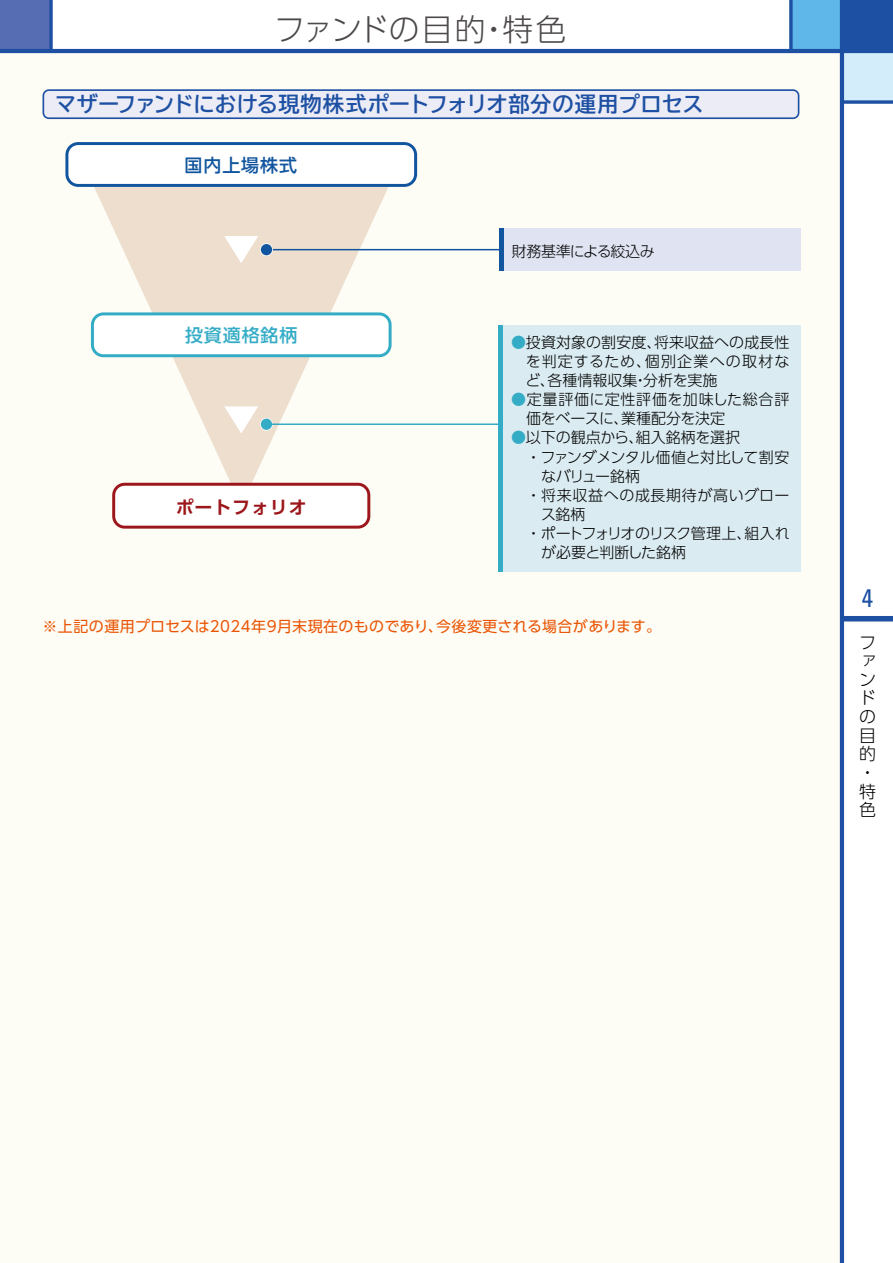
<style>
.page{position:relative;width:893px;height:1263px;background:#fff}
.page>*{position:absolute;margin:0;border:0;box-sizing:border-box;transform-origin:0 0}
.t1{font:300 30.75px "UD Shin Go Pro";letter-spacing:.005em;color:#4c4948}
.t2{font:condensed 25.5px "Univers";color:#1d50a2}
.t3{font:700 21.3px "TBUD Go Std";letter-spacing:-.005em;color:#1d50a2}
.t4{font:700 18px "UD Shin Go Pro De";letter-spacing:.045em;color:#9c171c}
.t5{font:500 18px "UD Shin Go Pro";letter-spacing:.05em;color:#11559e}
.t6{font:500 18px "UD Shin Go Pro";letter-spacing:.05em;color:#34acc6}
.t7{font:300 16.95px/18.6px "UD Shin Go Pro";color:#000}
.t8{font:300 15px/19.2px "UD Shin Go Pro";color:#000;text-align:justify}
.t9{font:15px "UD Shin Go Pro";letter-spacing:.025em;color:#ea5504}
.t10{font:300 15px "UD Shin Go Pro";letter-spacing:-.07em;color:#000}
.t11{font:300 15px "UD Shin Go Pro";letter-spacing:-.03em;color:#000}
.t12{font:300 15px "UD Shin Go Pro";letter-spacing:.04em;color:#000}
.t13{font:300 15px "UD Shin Go Pro";letter-spacing:-.02em;color:#000}
.t14{font:300 15px "UD Shin Go Pro";letter-spacing:-.025em;color:#000}
.t15{font:300 15px "UD Shin Go Pro";letter-spacing:-.055em;color:#000}
.s1{color:#34acc6}
</style>
<div class="page">
<div style="left:0;top:49px;width:841px;height:1214px;background:#fdfcf5"></div>
<div style="left:791px;top:0;width:51px;height:51px;background:#5eb7e8"></div>
<div style="left:842px;top:0;width:51px;height:51px;background:#1d50a2"></div>
<div style="left:0;top:0;width:51px;height:51px;background:#566cb3"></div>
<div style="left:842px;top:51px;width:51px;height:51px;background:#d3edfb"></div>
<svg style="left:49px;top:0;width:4px;height:49px"></svg>
<div style="left:842px;top:616px;width:51px;height:5px;background:#1d50a2"></div>
<hr style="left:840px;top:0;width:4px;height:1263px;background:#1d50a2">
<hr style="left:0;top:49px;width:893px;height:4px;background:#1d50a2">
<svg style="left:844px;top:100px;width:49px;height:4px"></svg>
<svg style="left:789px;top:0;width:4px;height:49px"></svg>
<svg style="left:43px;top:89px;width:756px;height:30px;background:#d5daed"></svg>
<svg style="left:94px;top:187px;width:296px;height:319px;fill:#eddece"></svg>
<div style="left:65px;top:142px;width:352px;height:45px;background:#fff;border:3px solid #11559e;border-radius:11px"></div>
<svg style="left:224px;top:236px;width:34px;height:27px"></svg>
<svg style="left:224px;top:406px;width:34px;height:28px"></svg>
<div style="left:112px;top:483px;width:258px;height:46px;background:#fff;border:3px solid #9c171c;border-radius:11px"></div>
<div style="left:91px;top:312px;width:301px;height:45px;background:#fff;border:3px solid #34acc6;border-radius:11px"></div>
<div style="left:260px;top:418px;width:13px;height:13px;border:2px solid #fff;border-radius:50%"></div>
<hr style="left:267px;top:423px;width:231px;height:2px;background:#34acc6">
<div style="left:261px;top:419px;width:11px;height:11px;background:#34acc6;border-radius:50%"></div>
<div style="left:498px;top:325px;width:302px;height:247px;background:#daebf1"></div>
<div style="left:498px;top:325px;width:5px;height:247px;background:#34acc6"></div>
<div style="left:499px;top:228px;width:301px;height:43px;background:#e0e3f1"></div>
<hr style="left:499px;top:228px;width:4px;height:43px;background:#11559e">
<hr style="left:267px;top:249px;width:233px;height:1px;background:#11559e">
<div style="left:260px;top:243px;width:13px;height:13px;border:2px solid #fff;border-radius:50%"></div>
<div style="left:261px;top:244px;width:11px;height:11px;background:#11559e;border-radius:50%"></div>
<h1 class="t1" style="left:274px;top:4px;width:294px">ファンドの目的・特色</h1>
<h3 class="t3" style="left:55px;top:87px;width:650px">マザーファンドにおける現物株式ポートフォリオ部分の運用プロセス</h3>
<p class="t5" style="left:185px;top:151px;width:114px">国内上場株式</p>
<p class="t14" style="left:512px;top:239px;width:145px">財務基準による絞込み</p>
<p class="t6" style="left:185px;top:321px;width:114px">投資適格銘柄</p>
<p class="t8" style="left:525px;top:332px;width:266px;text-indent:-14px"><span class="s1">●</span>投資対象の割安度、将来収益への成長性を判定するため、個別企業への取材など、各種情報収集・分析を実施</p>
<p class="t8" style="left:526px;top:389px;width:265px;text-indent:-15px"><span class="s1">●</span>定量評価に定性評価を加味した総合評価をベースに、業種配分を決定</p>
<p class="t8" style="left:511px;top:428px;width:230px"><span class="s1">●</span>以下の観点から、組入銘柄を選択</p>
<p class="t11" style="left:526px;top:445px;width:265px">・ファンダメンタル価値と対比して割安</p>
<p class="t15" style="left:541px;top:464px;width:101px">なバリュー銘柄</p>
<p class="t12" style="left:526px;top:483px;width:265px">・将来収益への成長期待が高いグロー</p>
<p class="t8" style="left:541px;top:504px;width:46px">ス銘柄</p>
<p class="t10" style="left:526px;top:521px;width:265px">・ポートフォリオのリスク管理上、組入れ</p>
<p class="t13" style="left:541px;top:540px;width:146px">が必要と判断した銘柄</p>
<p class="t4" style="left:176px;top:492px;width:132px">ポートフォリオ</p>
<p class="t9" style="left:43px;top:614px;width:620px">※上記の運用プロセスは2024年9月末現在のものであり、今後変更される場合があります。</p>
<h2 class="t2" style="left:862px;top:582px;width:13px">4</h2>
<p class="t7" style="left:859px;top:632px;width:18px">ファンドの目的・特色</p>
</div>
